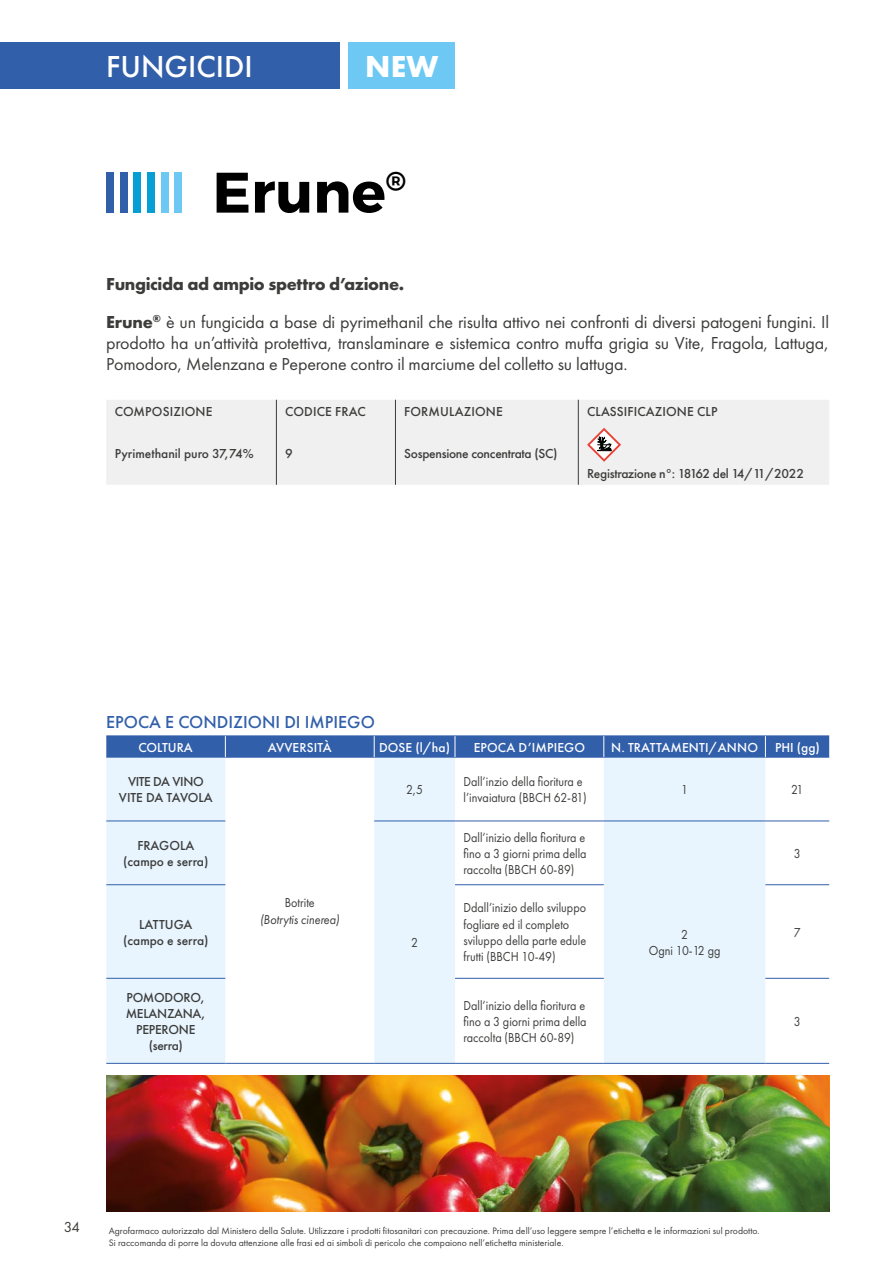
<style>
.page{position:relative;width:893px;height:1263px;background:#fff}
.page>*{position:absolute;margin:0;border:0;box-sizing:border-box;transform-origin:0 0}
.t1{font:700 57px "Montserrat";color:#000}
.t2{font:500 31.5px "Futura PT";color:#fff}
.t3{font:700 31.5px "Futura PT";color:#fff}
.t4{font:18px/38px "Futura PT";letter-spacing:-.01em;color:#3c3c3b}
.t5{font:500 18px "Futura PT";color:#325faa}
.t6{font:15px "Futura PT";color:#3c3c3b}
.t7{font:13.5px/16.2px "Futura PT";color:#3c3c3b;scale:.9 1}
.t8{font:500 13.5px/16.2px "Futura PT";letter-spacing:-.01em;color:#3c3c3b;text-align:center}
.t9{font:500 13.5px "Futura PT";letter-spacing:.01em;color:#fff}
.t10{font:500 13.5px "Futura PT";letter-spacing:.01em;color:#3c3c3b}
.t11{font:500 13.5px/16.2px "Futura PT";letter-spacing:-.03em;color:#3c3c3b;text-align:center}
.t12{font:italic 13.5px "Futura PT";color:#3c3c3b;scale:.9 1}
.t13{font:9.75px/11.4px "Futura PT";color:#3c3c3b}
.s1{font-weight:700}
</style>
<div class="page">
<div style="left:0;top:43px;width:340px;height:46px;background:#325faa"></div>
<div style="left:106px;top:172px;width:8px;height:41px;background:#325faa"></div>
<div style="left:120px;top:172px;width:7px;height:41px;background:#325faa"></div>
<div style="left:134px;top:172px;width:7px;height:41px;background:#059fd4"></div>
<div style="left:147px;top:172px;width:7px;height:41px;background:#059fd4"></div>
<div style="left:161px;top:172px;width:7px;height:41px;background:#6dc9f3"></div>
<div style="left:175px;top:172px;width:7px;height:41px;background:#6dc9f3"></div>
<div style="left:349px;top:43px;width:106px;height:46px;background:#6dc9f3"></div>
<div style="left:106px;top:400px;width:723px;height:85px;background:#f0f0f0"></div>
<svg style="left:276px;top:400px;width:1px;height:21px"></svg>
<svg style="left:395px;top:400px;width:1px;height:21px"></svg>
<svg style="left:578px;top:400px;width:1px;height:21px"></svg>
<hr style="left:276px;top:421px;width:1px;height:64px;background:#3c3c3b">
<hr style="left:395px;top:421px;width:1px;height:64px;background:#3c3c3b">
<hr style="left:578px;top:421px;width:1px;height:64px;background:#3c3c3b">
<svg style="left:587px;top:428px;width:34px;height:34px"></svg>
<svg style="left:106px;top:758px;width:659px;height:305px;fill:#e8f5fe"></svg>
<hr style="left:106px;top:757px;width:119px;height:1px;background:#325faa">
<hr style="left:225px;top:757px;width:149px;height:1px;background:#325faa">
<hr style="left:374px;top:757px;width:81px;height:1px;background:#325faa">
<hr style="left:455px;top:757px;width:149px;height:1px;background:#325faa">
<hr style="left:604px;top:757px;width:161px;height:1px;background:#325faa">
<hr style="left:765px;top:757px;width:64px;height:1px;background:#325faa">
<hr style="left:106px;top:821px;width:119px;height:1px;background:#325faa">
<hr style="left:374px;top:821px;width:81px;height:1px;background:#325faa">
<hr style="left:455px;top:821px;width:149px;height:1px;background:#325faa">
<hr style="left:604px;top:821px;width:161px;height:1px;background:#325faa">
<hr style="left:765px;top:821px;width:64px;height:1px;background:#325faa">
<hr style="left:106px;top:884px;width:119px;height:1px;background:#325faa">
<hr style="left:455px;top:884px;width:149px;height:1px;background:#325faa">
<hr style="left:765px;top:884px;width:64px;height:1px;background:#325faa">
<hr style="left:106px;top:978px;width:119px;height:1px;background:#325faa">
<hr style="left:455px;top:978px;width:149px;height:1px;background:#325faa">
<hr style="left:765px;top:978px;width:64px;height:1px;background:#325faa">
<hr style="left:106px;top:1063px;width:119px;height:1px;background:#325faa">
<hr style="left:225px;top:1063px;width:149px;height:1px;background:#325faa">
<hr style="left:374px;top:1063px;width:81px;height:1px;background:#325faa">
<hr style="left:455px;top:1063px;width:149px;height:1px;background:#325faa">
<hr style="left:604px;top:1063px;width:161px;height:1px;background:#325faa">
<hr style="left:765px;top:1063px;width:64px;height:1px;background:#325faa">
<div style="left:106px;top:736px;width:723px;height:21px;background:#325faa"></div>
<img style="left:106px;top:1076px;width:723px;height:136px">
<h2 class="t2" style="left:106px;top:48px;width:148px">FUNGICIDI</h2>
<h2 class="t3" style="left:365px;top:46px;width:75px">NEW</h2>
<h1 class="t1" style="left:213px;top:157px;width:195px">Erune<sup>®</sup></h1>
<h3 class="t4" style="left:106px;top:265px;width:724px"><span class="s1">Fungicida ad ampio spettro d’azione.<br>Erune</span><sup>®</sup> è un fungicida a base di pyrimethanil che risulta attivo nei confronti di diversi patogeni fungini. Il</h3>
<h3 class="t4" style="left:106px;top:333px;width:724px;line-height:21px">prodotto ha un’attività protettiva, translaminare e sistemica contro muffa grigia su Vite, Fragola, Lattuga,<br>Pomodoro, Melenzana e Peperone contro il marciume del colletto su lattuga.</h3>
<p class="t10" style="left:115px;top:403px;width:99px">COMPOSIZIONE</p>
<p class="t10" style="left:285px;top:403px;width:82px">CODICE FRAC</p>
<p class="t10" style="left:404px;top:403px;width:100px">FORMULAZIONE</p>
<p class="t10" style="left:587px;top:403px;width:132px">CLASSIFICAZIONE CLP</p>
<p class="t8" style="left:115px;top:445px;width:140px">Pyrimethanil puro 37,74%</p>
<p class="t8" style="left:285px;top:445px;width:9px">9</p>
<p class="t8" style="left:404px;top:445px;width:155px">Sospensione concentrata (SC)</p>
<p class="t8" style="left:587px;top:465px;width:218px">Registrazione n°: 18162 del 14/11/2022</p>
<h3 class="t5" style="left:106px;top:711px;width:270px">EPOCA E CONDIZIONI DI IMPIEGO</h3>
<p class="t9" style="left:138px;top:739px;width:56px">COLTURA</p>
<p class="t9" style="left:268px;top:739px;width:66px">AVVERSITÀ</p>
<p class="t9" style="left:379px;top:739px;width:72px">DOSE (l/ha)</p>
<p class="t9" style="left:474px;top:739px;width:113px">EPOCA D’IMPIEGO</p>
<p class="t9" style="left:611px;top:739px;width:148px">N. TRATTAMENTI/ANNO</p>
<p class="t9" style="left:775px;top:739px;width:46px">PHI (gg)</p>
<p class="t11" style="left:119px;top:773px;width:95px">VITE DA VINO<br>VITE DA TAVOLA</p>
<p class="t7" style="left:406px;top:781px;width:21px">2,5</p>
<p class="t7" style="left:463px;top:773px;width:139px">Dall’inzio della fioritura e l’invaiatura (BBCH 62-81)</p>
<p class="t7" style="left:681px;top:781px;width:9px">1</p>
<p class="t7" style="left:791px;top:781px;width:15px">21</p>
<p class="t8" style="left:123px;top:837px;width:87px">FRAGOLA (campo e serra)</p>
<p class="t8" style="left:123px;top:916px;width:87px">LATTUGA (campo e serra)</p>
<p class="t7" style="left:285px;top:895px;width:35px">Botrite</p>
<p class="t12" style="left:260px;top:911px;width:90px">(Botrytis cinerea)</p>
<p class="t7" style="left:411px;top:935px;width:9px">2</p>
<p class="t7" style="left:463px;top:829px;width:138px;text-align:justify">Dall’inizio della fioritura e fino a 3 giorni prima della raccolta (BBCH 60-89)</p>
<p class="t7" style="left:463px;top:900px;width:138px">Ddall’inizio dello sviluppo fogliare ed il completo sviluppo della parte edule frutti (BBCH 10-49)</p>
<p class="t8" style="left:126px;top:989px;width:82px">POMODORO,<br>MELANZANA,<br>PEPERONE (serra)</p>
<p class="t7" style="left:463px;top:997px;width:138px;text-align:justify">Dall’inizio della fioritura e fino a 3 giorni prima della raccolta (BBCH 60-89)</p>
<p class="t7" style="left:649px;top:926px;width:81px;text-align:center">2<br>Ogni 10-12 gg</p>
<p class="t7" style="left:794px;top:845px;width:9px">3</p>
<p class="t7" style="left:794px;top:924px;width:9px">7</p>
<p class="t7" style="left:794px;top:1013px;width:9px">3</p>
<p class="t6" style="left:64px;top:1218px;width:18px">34</p>
<p class="t13" style="left:109px;top:1225px;width:653px">Agrofarmaco autorizzato dal Ministero della Salute. Utilizzare i prodotti fitosanitari con precauzione. Prima dell’uso leggere sempre l’etichetta e le informazioni sul prodotto.<br>Si raccomanda di porre la dovuta attenzione alle frasi ed ai simboli di pericolo che compaiono nell’etichetta ministeriale.</p>
</div>
